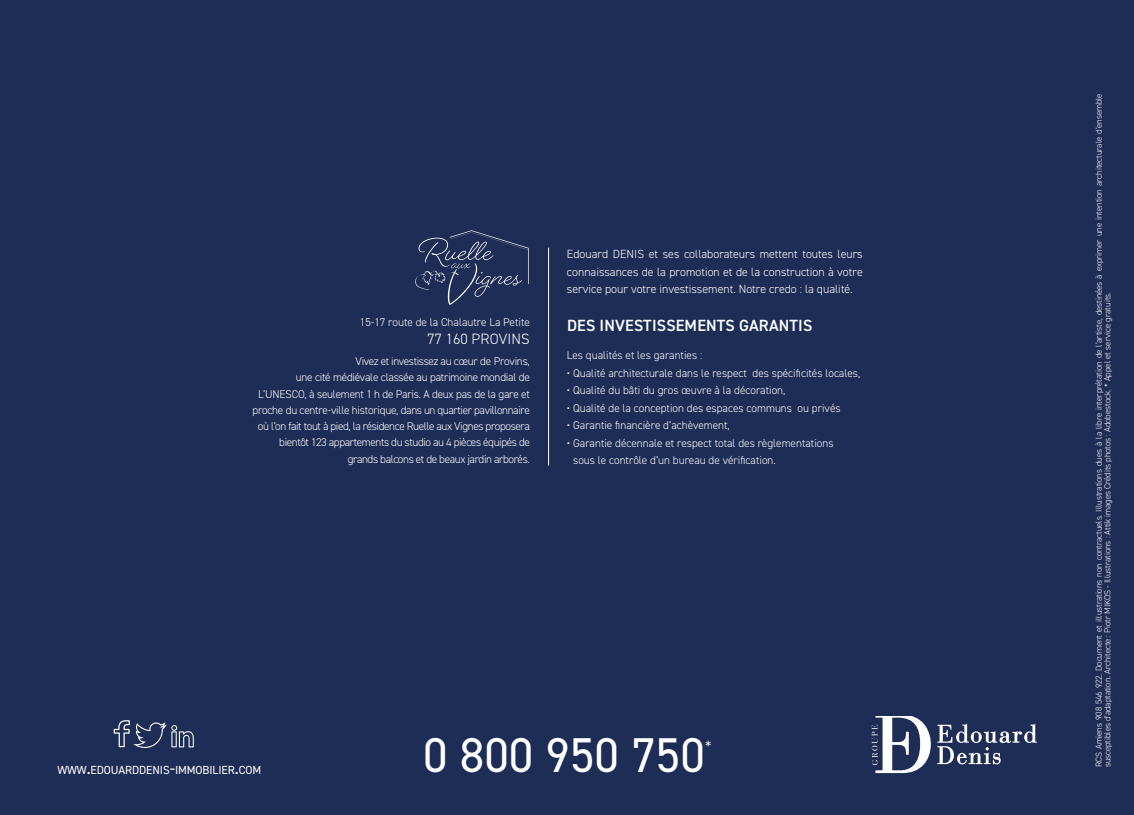
<style>
.page{position:relative;width:1134px;height:815px;background:#1e2d56}
.page>*{position:absolute;margin:0;border:0;box-sizing:border-box;transform-origin:0 0}
.t1{font:49px "DIN2014";color:#fff}
.t2{font:300 16.5px "DIN2014";color:#fff}
.t3{font:600 16.25px "DIN2014";letter-spacing:.01em;color:#fff}
.t4{font:300 15px "DIN2014";letter-spacing:.01em;color:#fff}
.t5{font:300 11.88px/17.5px "DIN2014";color:#fff;text-align:justify}
.t6{font:11.75px "DIN2014";letter-spacing:-.005em;color:#fff}
.t7{font:300 11.25px/17.5px "DIN2014";letter-spacing:-.015em;color:#fff}
.t8{font:300 11.25px/16.2px "DIN2014";letter-spacing:-.035em;color:#fff;text-align:right}
.t9{font:300 8.75px/8.8px "DIN2014";letter-spacing:-.01em;color:#fff}
.s1{font-size:16.75px}
</style>
<div class="page">
<hr style="left:548px;top:248px;width:1px;height:218px;background:#fff">
<svg style="left:415px;top:230px;width:114px;height:75px"></svg>
<svg style="left:937px;top:723px;width:100px;height:41px"></svg>
<svg style="left:872px;top:716px;width:59px;height:57px"></svg>
<svg style="left:114px;top:720px;width:80px;height:28px"></svg>
<p class="t7" style="left:360px;top:313px;width:171px">15-17 route de la Chalautre La Petite</p>
<h3 class="t4" style="left:427px;top:330px;width:104px">77 160 PROVINS</h3>
<p class="t8" style="left:252px;top:353px;width:279px">Vivez et investissez au cœur de Provins,<br>une cité médiévale classée au patrimoine mondial de L’UNESCO, à seulement 1 h de Paris. A deux pas de la gare et proche du centre-ville historique, dans un quartier pavillonnaire où l’on fait tout à pied, la résidence Ruelle aux Vignes proposera bientôt 123 appartements du studio au 4 pièces équipés de grands balcons et de beaux jardin arborés.</p>
<p class="t5" style="left:567px;top:246px;width:297px">Edouard DENIS et ses collaborateurs mettent toutes leurs connaissances de la promotion et de la construction à votre service pour votre investissement. Notre credo : la qualité.</p>
<h3 class="t3" style="left:567px;top:314px;width:247px">DES INVESTISSEMENTS GARANTIS</h3>
<p class="t7" style="left:567px;top:346px;width:137px">Les qualités et les garanties :</p>
<p class="t7" style="left:567px;top:364px;width:295px">• Qualité architecturale dans le respect des spécificités locales,</p>
<p class="t7" style="left:567px;top:381px;width:220px">• Qualité du bâti du gros œuvre à la décoration,</p>
<p class="t7" style="left:567px;top:399px;width:275px">• Qualité de la conception des espaces communs ou privés</p>
<p class="t7" style="left:567px;top:416px;width:164px">• Garantie financière d’achèvement,</p>
<p class="t7" style="left:573px;top:434px;width:262px;text-indent:-6px">• Garantie décennale et respect total des règlementations sous le contrôle d’un bureau de vérification.</p>
<p class="t6" style="left:57px;top:763px;width:205px">WWW<span class="s1">.</span>EDOUARDDENIS<span class="s1">-</span>IMMOBILIER<span class="s1">.</span>COM</p>
<h1 class="t1" style="left:423px;top:724px;width:283px">0 800 950 750</h1>
<h2 class="t2" style="left:705px;top:736px;width:9px">*</h2>
<p class="t9" style="left:1094px;top:767px;width:676px;rotate:-90deg">RCS Amiens 908 546 922. Document et illustrations non contractuels. Illustrations dues à la libre interprétation de l’artiste, destinées à exprimer une intention architecturale d’ensemble susceptibles d’adaptation. Architecte : Piotr MIKOS - Illustrations : Attik images Crédits photos : Adobestock. * Appel et service gratuits.</p>
</div>
